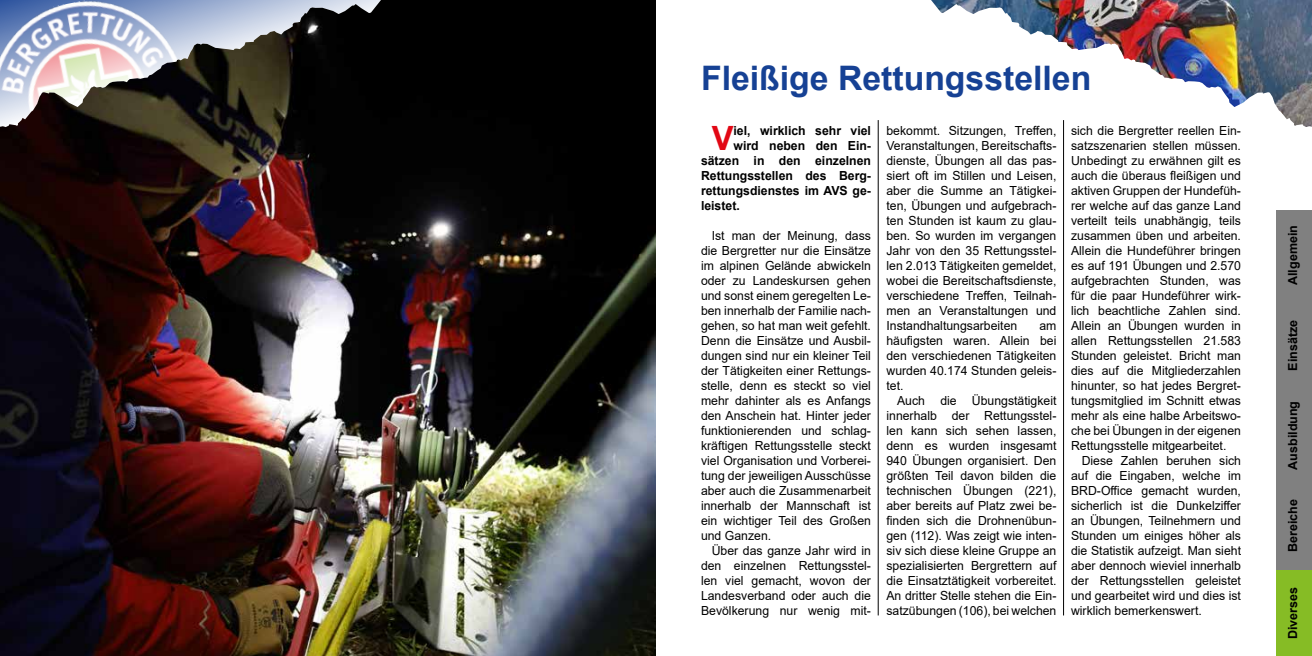
<style>
.page{position:relative;width:1312px;height:656px;background:#fff}
.page>*{position:absolute;margin:0;border:0;box-sizing:border-box;transform-origin:0 0}
.t1{font:700 33.75px "Arial";color:#164194}
.t2{font:700 33.5px "Arial";color:#e20714}
.t3{font:12.5px/15px "Arial";color:#000;text-align:justify}
.t4{font:700 12.5px "Arial";color:#000}
</style>
<div class="page">
<div style="left:1276px;top:300px;width:35px;height:90px;background:#808080"></div>
<div style="left:1276px;top:210px;width:35px;height:90px;background:#808080"></div>
<div style="left:1276px;top:390px;width:35px;height:90px;background:#808080"></div>
<div style="left:1276px;top:480px;width:35px;height:90px;background:#808080"></div>
<div style="left:1276px;top:570px;width:35px;height:86px;background:#86bc25"></div>
<img style="left:0;top:0;width:656px;height:656px">
<img style="left:931px;top:0;width:380px;height:127px">
<hr style="left:877px;top:120px;width:1px;height:495px;background:#000">
<hr style="left:1062px;top:120px;width:1px;height:495px;background:#000">
<h1 class="t1" style="left:701px;top:54px;width:392px">Fleißige Rettungsstellen</h1>
<h2 class="t2" style="left:711px;top:115px;width:23px">V</h2>
<p class="t4" style="left:733px;top:122px;width:139px">iel, wirklich sehr viel</p>
<p class="t3" style="left:886px;top:123px;width:171px">bekommt. Sitzungen, Treffen, Veranstaltungen, Bereitschafts&shy;dienste, Übungen all das pas&shy;siert oft im Stillen und Leisen, aber die Summe an Tätigkei&shy;ten, Übungen und aufgebrach&shy;ten Stunden ist kaum zu glau&shy;ben. So wurden im vergangen Jahr von den 35 Rettungsstel&shy;len 2.013 Tätigkeiten gemeldet, wobei die Bereitschaftsdienste, verschiedene Treffen, Teilnah&shy;men an Veranstaltungen und Instandhaltungsarbeiten</p>
<p class="t3" style="left:1070px;top:123px;width:171px">sich die Bergretter reellen Ein&shy;satzszenarien stellen müssen.<br>Unbedingt zu erwähnen gilt es auch die überaus fleißigen und aktiven Gruppen der Hundefüh&shy;rer welche auf das ganze Land verteilt teils unabhängig, teils zusammen üben und arbeiten.<br>Allein die Hundeführer bringen es auf 191 Übungen und 2.570 aufgebrachten Stunden, was für die paar Hundeführer wirk&shy;lich beachtliche Zahlen sind.<br>Allein an Übungen wurden in allen Rettungsstellen 21.583<br>Stunden geleistet. Bricht man dies auf die Mitgliederzahlen hinunter, so hat jedes Bergret&shy;tungsmitglied im Schnitt etwas mehr als eine halbe Arbeitswo&shy;che bei Übungen in der eigenen Rettungsstelle mitgearbeitet.</p>
<p class="t3" style="left:1070px;top:453px;width:171px;text-indent:11px">Diese Zahlen beruhen sich auf die Eingaben, welche im BRD-Office gemacht wurden, sicherlich ist die Dunkelziffer an Übungen, Teilnehmern und Stunden um einiges höher als die Statistik aufzeigt. Man sieht aber dennoch wieviel innerhalb der Rettungsstellen geleistet und gearbeitet wird und dies ist wirklich bemerkenswert.</p>
<p class="t4" style="left:733px;top:137px;width:139px">wird neben den Ein-</p>
<p class="t4" style="left:701px;top:152px;width:171px">sätzen in den einzelnen</p>
<p class="t4" style="left:701px;top:167px;width:171px">Rettungsstellen des Berg-</p>
<p class="t4" style="left:701px;top:182px;width:171px">rettungsdienstes im AVS ge-</p>
<p class="t4" style="left:701px;top:197px;width:40px">leistet.</p>
<p class="t3" style="left:701px;top:228px;width:171px;text-indent:11px">Ist man der Meinung, dass die Bergretter nur die Einsätze im alpinen Gelände abwickeln oder zu Landeskursen gehen und sonst einem geregelten Le&shy;ben innerhalb der Familie nach&shy;gehen, so hat man weit gefehlt.<br>Denn die Einsätze und Ausbil&shy;dungen sind nur ein kleiner Teil der Tätigkeiten einer Rettungs&shy;stelle, denn es steckt so viel mehr dahinter als es Anfangs den Anschein hat. Hinter jeder funktionierenden und schlag&shy;kräftigen Rettungsstelle steckt viel Organisation und Vorberei&shy;tung der jeweiligen Ausschüsse aber auch die Zusammenarbeit innerhalb der Mannschaft ist ein wichtiger Teil des Großen und Ganzen.</p>
<p class="t3" style="left:701px;top:543px;width:171px;text-indent:11px">Über das ganze Jahr wird in den einzelnen Rettungsstel&shy;len viel gemacht, wovon der Landesverband oder auch die Bevölkerung nur wenig mit-</p>
<p class="t3" style="left:886px;top:318px;width:171px;text-indent:153px">am häufigsten waren. Allein bei den verschiedenen Tätigkeiten wurden 40.174 Stunden geleis&shy;tet.</p>
<p class="t3" style="left:886px;top:393px;width:171px;text-indent:11px">Auch die Übungstätigkeit innerhalb der Rettungsstel&shy;len kann sich sehen lassen, denn es wurden insgesamt 940 Übungen organisiert. Den größten Teil davon bilden die technischen Übungen (221), aber bereits auf Platz zwei be&shy;finden sich die Drohnenübun&shy;gen (112). Was zeigt wie inten&shy;siv sich diese kleine Gruppe an spezialisierten Bergrettern auf die Einsatztätigkeit vorbereitet.<br>An dritter Stelle stehen die Ein&shy;satzübungen (106), bei welchen</p>
<p class="t4" style="left:1283px;top:285px;width:61px;rotate:-90deg">Allgemein</p>
<p class="t4" style="left:1283px;top:370px;width:52px;rotate:-90deg">Einsätze</p>
<p class="t4" style="left:1283px;top:469px;width:70px;rotate:-90deg">Ausbildung</p>
<p class="t4" style="left:1283px;top:551px;width:54px;rotate:-90deg">Bereiche</p>
<p class="t4" style="left:1283px;top:639px;width:54px;rotate:-90deg">Diverses</p>
</div>
